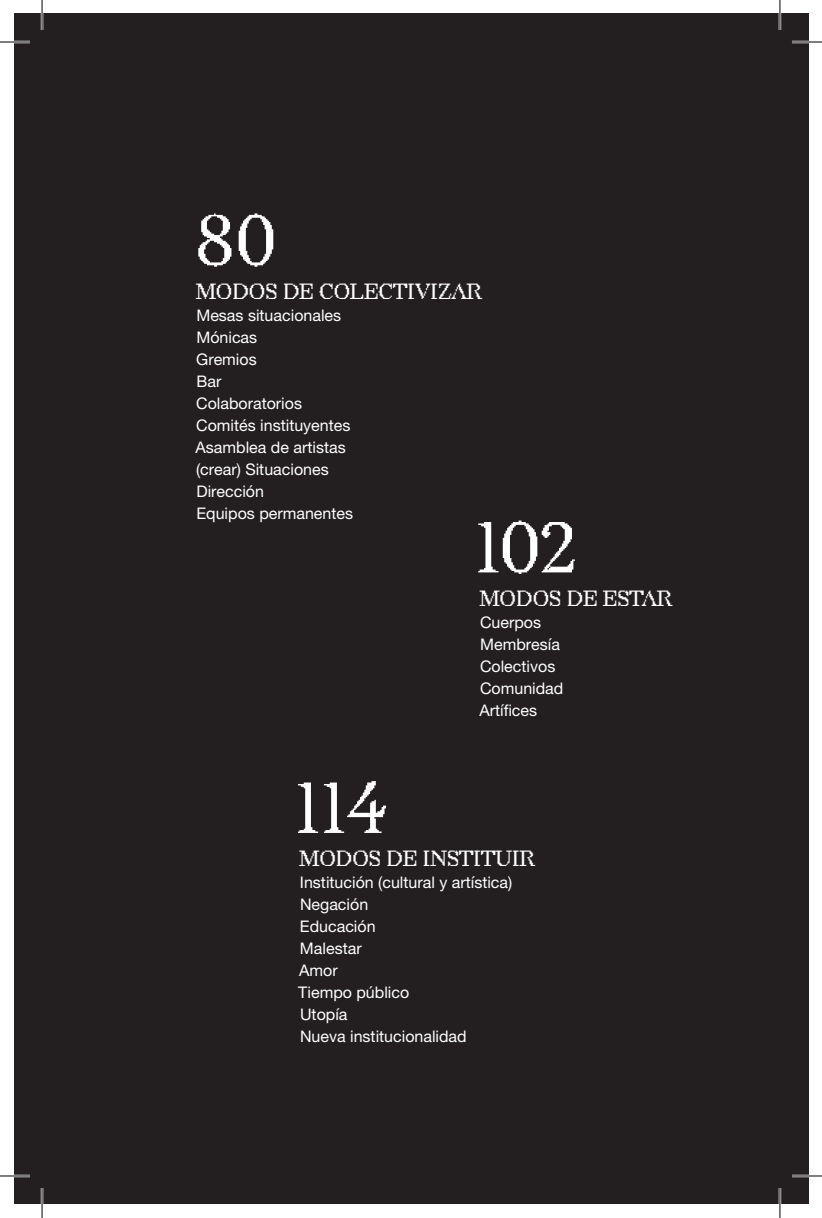
<style>
.page{position:relative;width:822px;height:1218px;background:#fff}
.page>*{position:absolute;margin:0;border:0;box-sizing:border-box;transform-origin:0 0}
.PAG_INDEX{font:72px "Redaction 20";letter-spacing:-.02em;color:#fff}
.NOM_AUTOR_INDEX{font:22px "Redaction 50";color:#fff}
.ARTICLE_INDEX{font:16px "Helvetica Neue LT Pro";color:#fff}
</style>
<div class="page">
<div style="left:14px;top:14px;width:793px;height:1190px;background:#231f20"></div>
<hr style="left:0;top:41px;width:30px;height:2px;background:#fff">
<hr style="left:791px;top:41px;width:30px;height:2px;background:#fff">
<hr style="left:0;top:1175px;width:30px;height:2px;background:#fff">
<hr style="left:791px;top:1175px;width:30px;height:2px;background:#fff">
<hr style="left:41px;top:0;width:2px;height:30px;background:#fff">
<hr style="left:41px;top:1188px;width:2px;height:30px;background:#fff">
<hr style="left:778px;top:0;width:2px;height:30px;background:#fff">
<hr style="left:778px;top:1188px;width:2px;height:30px;background:#fff">
<hr style="left:0;top:42px;width:30px;height:1px;background:#000">
<hr style="left:791px;top:42px;width:30px;height:1px;background:#000">
<hr style="left:0;top:1176px;width:30px;height:1px;background:#000">
<hr style="left:791px;top:1176px;width:30px;height:1px;background:#000">
<hr style="left:42px;top:0;width:1px;height:30px;background:#000">
<hr style="left:42px;top:1188px;width:1px;height:30px;background:#000">
<hr style="left:779px;top:0;width:1px;height:30px;background:#000">
<hr style="left:779px;top:1188px;width:1px;height:30px;background:#000">
<p class="PAG_INDEX" style="left:195px;top:197px;width:84px">80</p>
<p class="NOM_AUTOR_INDEX" style="left:196px;top:278px;width:288px">MODOS DE COLECTIVIZAR</p>
<p class="ARTICLE_INDEX" style="left:196px;top:305px;width:146px">Mesas situacionales</p>
<p class="ARTICLE_INDEX" style="left:196px;top:327px;width:62px">Mónicas</p>
<p class="ARTICLE_INDEX" style="left:196px;top:349px;width:62px">Gremios</p>
<p class="ARTICLE_INDEX" style="left:196px;top:371px;width:26px">Bar</p>
<p class="ARTICLE_INDEX" style="left:196px;top:393px;width:107px">Colaboratorios</p>
<p class="ARTICLE_INDEX" style="left:196px;top:415px;width:156px">Comités instituyentes</p>
<p class="ARTICLE_INDEX" style="left:195px;top:437px;width:151px">Asamblea de artistas</p>
<p class="ARTICLE_INDEX" style="left:196px;top:459px;width:134px">(crear) Situaciones</p>
<p class="ARTICLE_INDEX" style="left:196px;top:481px;width:69px">Dirección</p>
<p class="ARTICLE_INDEX" style="left:196px;top:503px;width:158px">Equipos permanentes</p>
<p class="PAG_INDEX" style="left:475px;top:504px;width:102px">102</p>
<p class="NOM_AUTOR_INDEX" style="left:479px;top:585px;width:194px">MODOS DE ESTAR</p>
<p class="ARTICLE_INDEX" style="left:479px;top:612px;width:63px">Cuerpos</p>
<p class="ARTICLE_INDEX" style="left:480px;top:634px;width:81px">Membresía</p>
<p class="ARTICLE_INDEX" style="left:479px;top:656px;width:77px">Colectivos</p>
<p class="ARTICLE_INDEX" style="left:479px;top:678px;width:85px">Comunidad</p>
<p class="ARTICLE_INDEX" style="left:479px;top:700px;width:59px">Artífices</p>
<p class="PAG_INDEX" style="left:295px;top:764px;width:94px">114</p>
<p class="NOM_AUTOR_INDEX" style="left:299px;top:845px;width:237px">MODOS DE INSTITUIR</p>
<p class="ARTICLE_INDEX" style="left:300px;top:873px;width:214px">Institución (cultural y artística)</p>
<p class="ARTICLE_INDEX" style="left:300px;top:895px;width:70px">Negación</p>
<p class="ARTICLE_INDEX" style="left:300px;top:917px;width:77px">Educación</p>
<p class="ARTICLE_INDEX" style="left:300px;top:939px;width:63px">Malestar</p>
<p class="ARTICLE_INDEX" style="left:299px;top:961px;width:40px">Amor</p>
<p class="ARTICLE_INDEX" style="left:298px;top:983px;width:112px">Tiempo público</p>
<p class="ARTICLE_INDEX" style="left:300px;top:1005px;width:49px">Utopía</p>
<p class="ARTICLE_INDEX" style="left:300px;top:1027px;width:168px">Nueva institucionalidad</p>
</div>
